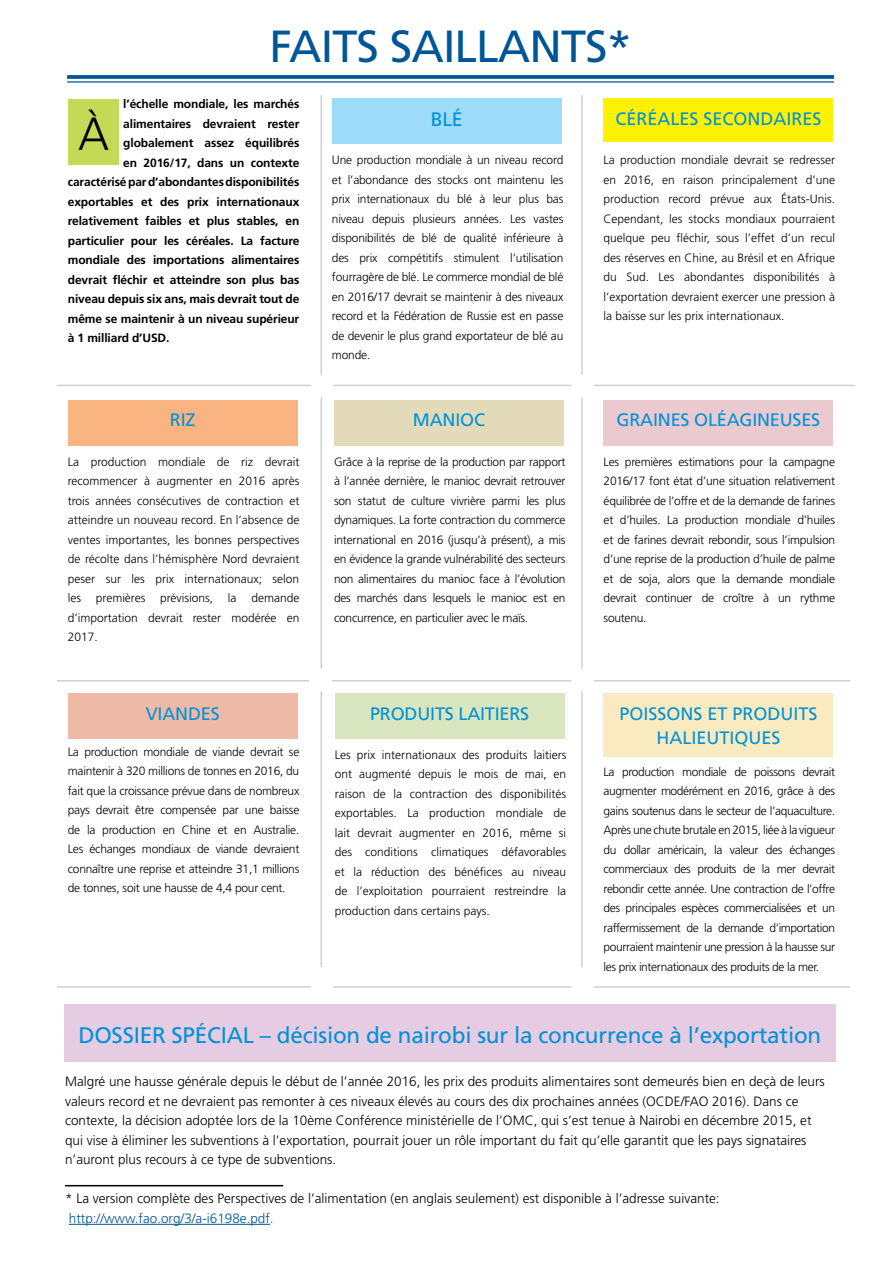
<style>
.page{position:relative;width:893px;height:1263px;background:#fff}
.page>*{position:absolute;margin:0;border:0;box-sizing:border-box;transform-origin:0 0}
.t1{font:300 46.5px "Frutiger LT Std";color:#000}
.t2{font:45px "Frutiger LT Std";letter-spacing:-.02em;color:#005596}
.t3{font:22.5px "Frutiger LT Std";letter-spacing:-.01em;color:#0092d7}
.t4{font:19.5px "Frutiger LT Std";color:#0092d7}
.t5{font:18px/24px "Frutiger LT Std";letter-spacing:-.01em;color:#0092d7;text-align:center}
.t6{font:300 13.5px/19.5px "Frutiger LT Std";color:#000}
.t7{font:300 13.5px "Frutiger LT Std";color:#00558f}
.t8{font:300 12px/19.5px "Frutiger LT Std";letter-spacing:-.02em;color:#000;text-align:justify}
.t9{font:700 12px "Frutiger LT Std";letter-spacing:-.01em;color:#000}
</style>
<div class="page">
<div style="left:68px;top:400px;width:230px;height:45px;background:#fab482"></div>
<div style="left:604px;top:99px;width:229px;height:43px;background:#fff200"></div>
<div style="left:604px;top:400px;width:229px;height:45px;background:#eacacf"></div>
<div style="left:334px;top:400px;width:230px;height:45px;background:#e2dab9"></div>
<div style="left:335px;top:693px;width:230px;height:46px;background:#d8e5bf"></div>
<div style="left:332px;top:99px;width:230px;height:45px;background:#9ddcf9"></div>
<div style="left:68px;top:693px;width:230px;height:46px;background:#eebaa7"></div>
<div style="left:604px;top:693px;width:229px;height:64px;background:#faeac0"></div>
<hr style="left:581px;top:95px;width:2px;height:872px;background:#cdcfd0">
<hr style="left:321px;top:95px;width:1px;height:872px;background:#cdcfd0">
<hr style="left:57px;top:385px;width:797px;height:1px;background:#cdcfd0">
<hr style="left:57px;top:680px;width:793px;height:1px;background:#cdcfd0">
<hr style="left:57px;top:986px;width:793px;height:2px;background:#cdcfd0">
<div style="left:311px;top:375px;width:22px;height:23px;background:#fff;border-radius:50%"></div>
<div style="left:571px;top:375px;width:23px;height:23px;background:#fff;border-radius:50%"></div>
<div style="left:571px;top:669px;width:23px;height:22px;background:#fff;border-radius:50%"></div>
<div style="left:309px;top:669px;width:23px;height:22px;background:#fff;border-radius:50%"></div>
<div style="left:311px;top:976px;width:22px;height:22px;background:#fff;border-radius:50%"></div>
<div style="left:571px;top:976px;width:23px;height:22px;background:#fff;border-radius:50%"></div>
<div style="left:68px;top:100px;width:51px;height:65px;background:#c4da56"></div>
<svg style="left:67px;top:75px;width:767px;height:4px;background:#0f5f9c"></svg>
<hr style="left:67px;top:81px;width:767px;height:2px;background:#005596">
<div style="left:64px;top:1005px;width:771px;height:57px;background:#e5cce3"></div>
<hr style="left:65px;top:1185px;width:218px;height:1px;background:#000">
<hr style="left:69px;top:1224px;width:201px;height:1px;background:#00558f">
<h2 class="t2" style="left:269px;top:20px;width:364px">FAITS SAILLANTS*</h2>
<p class="t9" style="left:123px;top:97px;width:178px">l’échelle mondiale, les marchés</p>
<p class="t9" style="left:123px;top:116px;width:178px">alimentaires devraient rester</p>
<p class="t9" style="left:123px;top:136px;width:178px">globalement assez équilibrés</p>
<p class="t9" style="left:123px;top:155px;width:178px">en 2016/17, dans un contexte</p>
<p class="t9" style="left:68px;top:175px;width:233px">caractérisé par d’abondantes disponibilités</p>
<p class="t9" style="left:68px;top:194px;width:233px">exportables et des prix internationaux</p>
<p class="t9" style="left:68px;top:214px;width:233px">relativement faibles et plus stables, en</p>
<p class="t9" style="left:68px;top:233px;width:233px">particulier pour les céréales. La facture</p>
<p class="t9" style="left:68px;top:253px;width:233px">mondiale des importations alimentaires</p>
<p class="t9" style="left:68px;top:272px;width:233px">devrait fléchir et atteindre son plus bas</p>
<p class="t9" style="left:68px;top:292px;width:233px">niveau depuis six ans, mais devrait tout de</p>
<p class="t9" style="left:68px;top:311px;width:233px">même se maintenir à un niveau supérieur</p>
<p class="t9" style="left:68px;top:331px;width:103px">à 1 milliard d’USD.</p>
<h1 class="t1" style="left:78px;top:107px;width:33px">À</h1>
<h3 class="t5" style="left:170px;top:408px;width:27px">RIZ</h3>
<p class="t8" style="left:68px;top:452px;width:233px">La production mondiale de riz devrait recommencer à augmenter en 2016 après trois années consécutives de contraction et atteindre un nouveau record. En l’absence de ventes importantes, les bonnes perspectives de récolte dans l’hémisphère Nord devraient peser sur les prix internationaux; selon les premières prévisions, la demande d’importation devrait rester modérée en 2017.</p>
<h3 class="t5" style="left:146px;top:701px;width:75px">VIANDES</h3>
<p class="t8" style="left:68px;top:742px;width:233px">La production mondiale de viande devrait se maintenir à 320 millions de tonnes en 2016, du fait que la croissance prévue dans de nombreux pays devrait être compensée par une baisse de la production en Chine et en Australie.<br>Les échanges mondiaux de viande devraient connaître une reprise et atteindre 31,1 millions de tonnes, soit une hausse de 4,4 pour cent.</p>
<h3 class="t4" style="left:431px;top:108px;width:34px">BLÉ</h3>
<p class="t8" style="left:332px;top:150px;width:233px">Une production mondiale à un niveau record et l’abondance des stocks ont maintenu les prix internationaux du blé à leur plus bas niveau depuis plusieurs années. Les vastes disponibilités de blé de qualité inférieure à des prix compétitifs stimulent l’utilisation fourragère de blé. Le commerce mondial de blé en 2016/17 devrait se maintenir à des niveaux record et la Fédération de Russie est en passe de devenir le plus grand exportateur de blé au monde.</p>
<h3 class="t5" style="left:413px;top:408px;width:74px">MANIOC</h3>
<p class="t8" style="left:334px;top:452px;width:233px">Grâce à la reprise de la production par rapport à l’année dernière, le manioc devrait retrouver son statut de culture vivrière parmi les plus dynamiques. La forte contraction du commerce international en 2016 (jusqu’à présent), a mis en évidence la grande vulnérabilité des secteurs non alimentaires du manioc face à l’évolution des marchés dans lesquels le manioc est en concurrence, en particulier avec le maïs.</p>
<h3 class="t5" style="left:370px;top:701px;width:161px">PRODUITS LAITIERS</h3>
<p class="t8" style="left:335px;top:745px;width:233px">Les prix internationaux des produits laitiers ont augmenté depuis le mois de mai, en raison de la contraction des disponibilités exportables. La production mondiale de lait devrait augmenter en 2016, même si des conditions climatiques défavorables et la réduction des bénéfices au niveau de l’exploitation pourraient restreindre la production dans certains pays.</p>
<h3 class="t5" style="left:615px;top:107px;width:208px">CÉRÉALES SECONDAIRES</h3>
<p class="t8" style="left:604px;top:150px;width:233px">La production mondiale devrait se redresser en 2016, en raison principalement d’une production record prévue aux États-Unis.<br>Cependant, les stocks mondiaux pourraient quelque peu fléchir, sous l’effet d’un recul des réserves en Chine, au Brésil et en Afrique du Sud. Les abondantes disponibilités à l’exportation devraient exercer une pression à la baisse sur les prix internationaux.</p>
<h3 class="t5" style="left:617px;top:408px;width:205px">GRAINES OLÉAGINEUSES</h3>
<p class="t8" style="left:604px;top:452px;width:233px">Les premières estimations pour la campagne 2016/17 font état d’une situation relativement équilibrée de l’offre et de la demande de farines et d’huiles. La production mondiale d’huiles et de farines devrait rebondir, sous l’impulsion d’une reprise de la production d’huile de palme et de soja, alors que la demande mondiale devrait continuer de croître à un rythme soutenu.</p>
<h3 class="t5" style="left:619px;top:701px;width:200px">POISSONS ET PRODUITS<br>HALIEUTIQUES</h3>
<p class="t8" style="left:604px;top:762px;width:233px">La production mondiale de poissons devrait augmenter modérément en 2016, grâce à des gains soutenus dans le secteur de l’aquaculture.<br>Après une chute brutale en 2015, liée à la vigueur du dollar américain, la valeur des échanges commerciaux des produits de la mer devrait rebondir cette année. Une contraction de l’offre des principales espèces commercialisées et un raffermissement de la demande d’importation pourraient maintenir une pression à la hausse sur les prix internationaux des produits de la mer.</p>
<h3 class="t3" style="left:78px;top:1022px;width:744px">DOSSIER SPÉCIAL – décision de nairobi sur la concurrence à l’exportation</h3>
<p class="t6" style="left:65px;top:1072px;width:761px">Malgré une hausse générale depuis le début de l’année 2016, les prix des produits alimentaires sont demeurés bien en deçà de leurs valeurs record et ne devraient pas remonter à ces niveaux élevés au cours des dix prochaines années (OCDE/FAO 2016). Dans ce contexte, la décision adoptée lors de la 10ème Conférence ministérielle de l’OMC, qui s’est tenue à Nairobi en décembre 2015, et qui vise à éliminer les subventions à l’exportation, pourrait jouer un rôle important du fait qu’elle garantit que les pays signataires n’auront plus recours à ce type de subventions.</p>
<p class="t6" style="left:65px;top:1189px;width:656px">* La version complète des Perspectives de l’alimentation (en anglais seulement) est disponible à l’adresse suivante:</p>
<p class="t7" style="left:69px;top:1210px;width:206px">http://www.fao.org/3/a-i6198e.pdf.</p>
</div>
